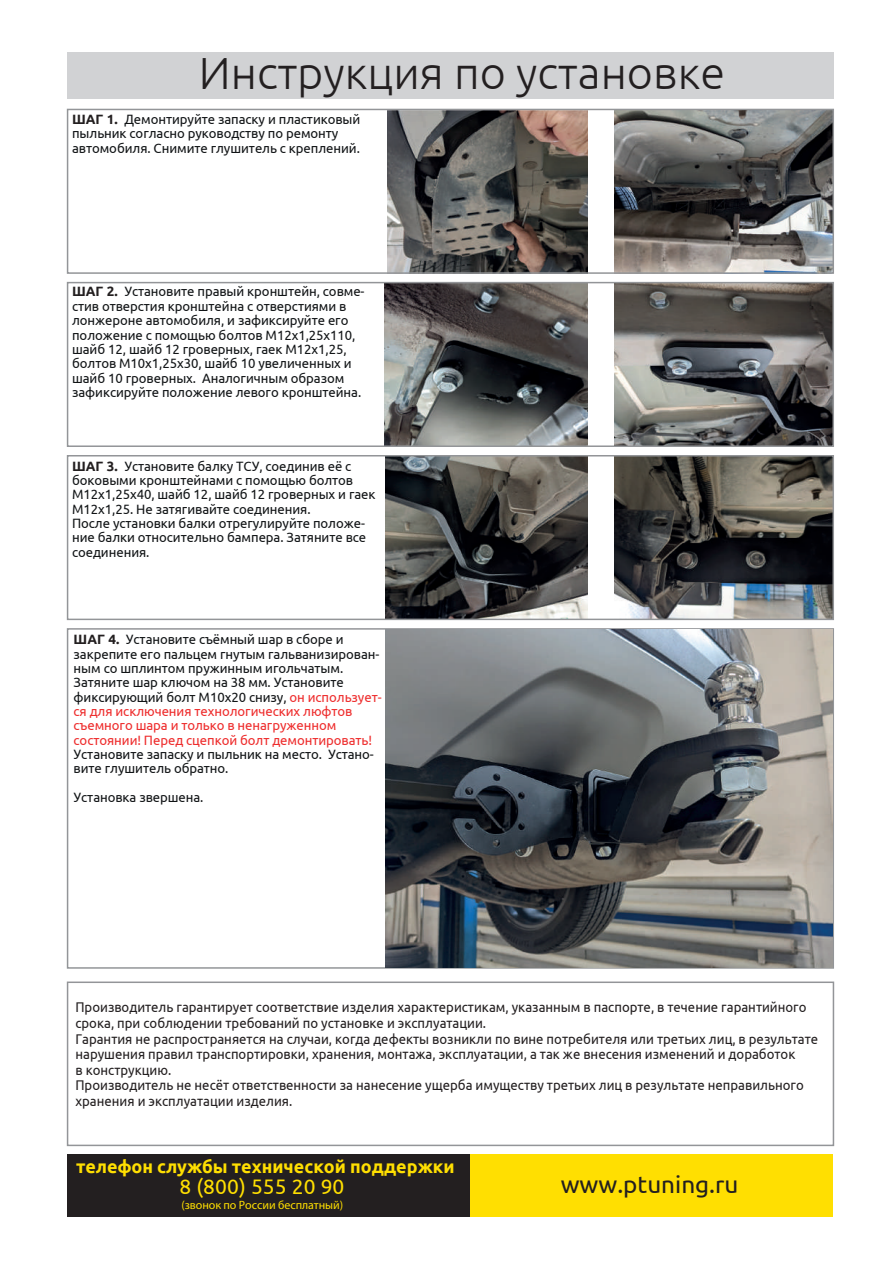
<style>
.page{position:relative;width:893px;height:1263px;background:#fff}
.page>*{position:absolute;margin:0;border:0;box-sizing:border-box;transform-origin:0 0}
.t1{font:300 45px "Ubuntu";color:#231f20}
.t2{font:24.3px "Ubuntu";color:#231f20}
.t3{font:21px "Ubuntu";letter-spacing:.005em;color:#ffdf01}
.t4{font:700 18px "Ubuntu";color:#ffdf01}
.t5{font:14.1px/15.6px "Ubuntu";color:#231f20;scale:.94 1}
.t6{font:13.5px/14.4px "Ubuntu";letter-spacing:-.005em;color:#111416}
.t7{font:12px "Myriad Pro";letter-spacing:-.005em;color:#ffdf01}
.s1{font-weight:700;color:#231f20}
.s2{color:#ee2d2d}
</style>
<div class="page">
<div style="left:67px;top:981px;width:767px;height:165px;border:2px solid #939598"></div>
<div style="left:67px;top:1154px;width:764px;height:63px;background:#231f20"></div>
<div style="left:470px;top:1154px;width:362px;height:63px;background:#ffdf01"></div>
<div style="left:67px;top:53px;width:766px;height:46px;background:#d1d2d4"></div>
<img style="left:387px;top:112px;width:201px;height:159px">
<img style="left:614px;top:112px;width:217px;height:159px">
<img style="left:614px;top:285px;width:217px;height:159px">
<img style="left:386px;top:458px;width:202px;height:159px">
<img style="left:614px;top:458px;width:217px;height:159px">
<img style="left:385px;top:285px;width:203px;height:159px">
<div style="left:67px;top:109px;width:767px;height:165px;border:2px solid #939598"></div>
<div style="left:67px;top:282px;width:767px;height:165px;border:2px solid #939598"></div>
<div style="left:67px;top:455px;width:767px;height:165px;border:2px solid #939598"></div>
<img style="left:386px;top:629px;width:446px;height:338px">
<h1 class="t1" style="left:199px;top:46px;width:528px">Инструкция по установке</h1>
<p class="t6" style="left:72px;top:111px;width:290px"><span class="s1">ШАГ 1.</span> Демонтируйте запаску и пластиковый пыльник согласно руководству по ремонту автомобиля. Снимите глушитель с креплений.</p>
<p class="t6" style="left:72px;top:284px;width:294px"><span class="s1">ШАГ 2.</span> Установите правый кронштейн, совме&shy;стив отверстия кронштейна с отверстиями в лонжероне автомобиля, и зафиксируйте его положение с помощью болтов М12х1,25х110, шайб 12, шайб 12 гроверных, гаек М12х1,25, болтов М10х1,25х30, шайб 10 увеличенных и шайб 10 гроверных. Аналогичным образом зафиксируйте положение левого кронштейна.</p>
<p class="t6" style="left:72px;top:458px;width:305px"><span class="s1">ШАГ 3.</span> Установите балку ТСУ, соединив её с боковыми кронштейнами с помощью болтов М12х1,25х40, шайб 12, шайб 12 гроверных и гаек М12х1,25. Не затягивайте соединения.<br>После установки балки отрегулируйте положе&shy;ние балки относительно бампера. Затяните все соединения.</p>
<p class="t6" style="left:74px;top:632px;width:309px"><span class="s1">ШАГ 4.</span> Установите съёмный шар в сборе и закрепите его пальцем гнутым гальванизирован&shy;ным со шплинтом пружинным игольчатым.<br>Затяните шар ключом на 38 мм. Установите фиксирующий болт М10х20 снизу, <span class="s2">он использует&shy;ся для исключения технологических люфтов съемного шара и только в ненагруженном состоянии! Перед сцепкой болт демонтировать!</span></p>
<p class="t6" style="left:74px;top:747px;width:302px">Установите запаску и пыльник на место. Устано&shy;вите глушитель обратно.</p>
<p class="t6" style="left:74px;top:790px;width:131px">Установка звершена.</p>
<p class="t5" style="left:75px;top:999px;width:792px">Производитель гарантирует соответствие изделия характеристикам, указанным в паспорте, в течение гарантийного срока, при соблюдении требований по установке и эксплуатации.<br>Гарантия не распространяется на случаи, когда дефекты возникли по вине потребителя или третьих лиц, в результате нарушения правил транспортировки, хранения, монтажа, эксплуатации, а так же внесения изменений и доработок<br>в конструкцию.<br>Производитель не несёт ответственности за нанесение ущерба имуществу третьих лиц в результате неправильного хранения и эксплуатации изделия.</p>
<h3 class="t4" style="left:76px;top:1156px;width:380px">телефон службы технической поддержки</h3>
<h3 class="t3" style="left:179px;top:1174px;width:166px">8 (800) 555 20 90</h3>
<p class="t7" style="left:181px;top:1197px;width:163px">(звонок по России бесплатный)</p>
<h2 class="t2" style="left:561px;top:1169px;width:179px">www.ptuning.ru</h2>
</div>
